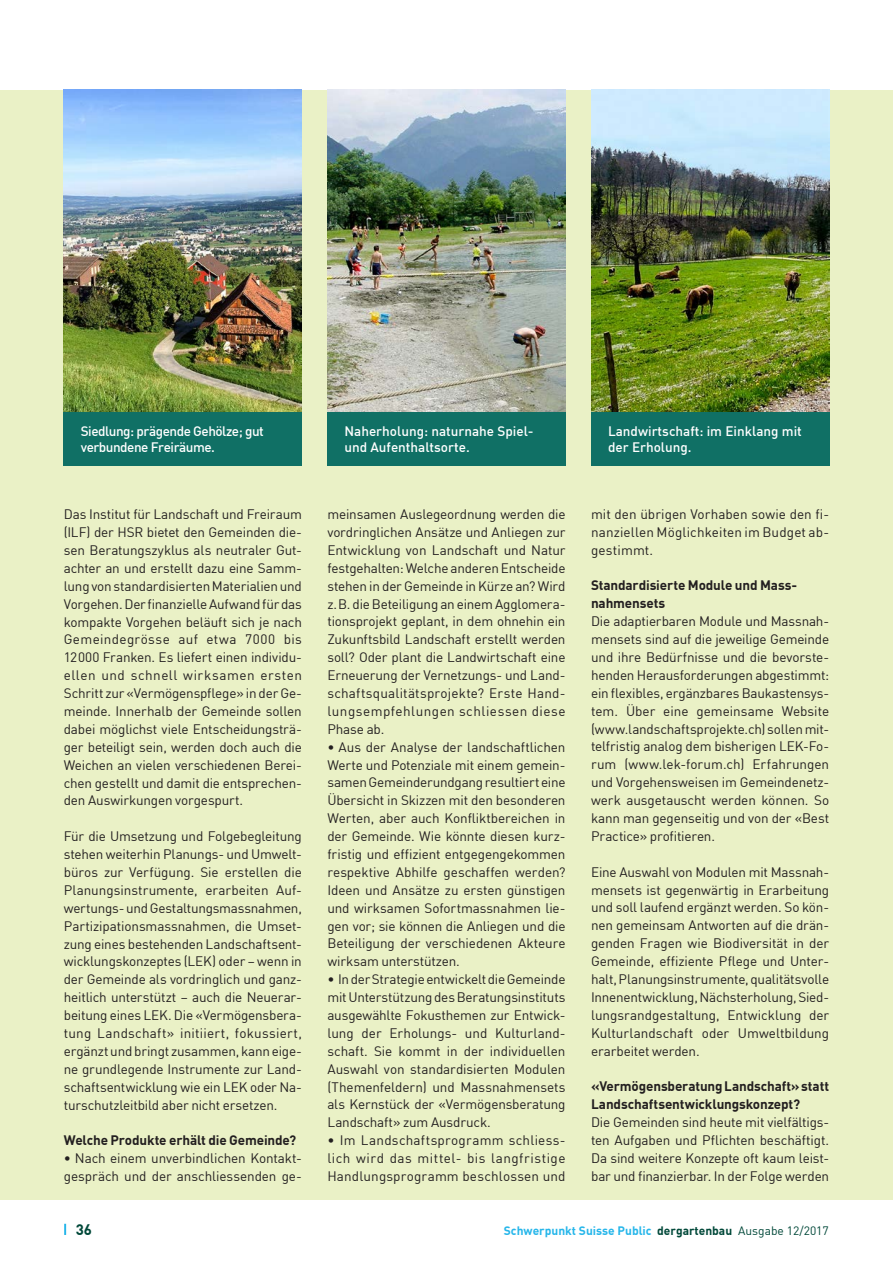
<style>
.page{position:relative;width:893px;height:1263px;background:#fff}
.page>*{position:absolute;margin:0;border:0;box-sizing:border-box;transform-origin:0 0}
.t1{font:700 15px "DIN Offc Pro";color:#004839}
.t2{font:13.5px/17.9px "DIN Offc Pro";letter-spacing:-.01em;color:#231f20;text-align:justify}
.t3{font:700 13.5px/17.9px "DIN Offc Pro";letter-spacing:-.01em;color:#231f20}
.t4{font:500 13.5px/16.5px "DIN Offc Pro";color:#fff}
.t5{font:500 13.5px/16.5px "DIN Offc Pro";letter-spacing:-.035em;color:#fff}
.t6{font:700 12px "DIN Offc Pro";color:#26b6ea}
.s1{color:#004839}
.s2{font-weight:400;color:#004839}
</style>
<div class="page">
<svg style="left:64px;top:1224px;width:2px;height:11px"></svg>
<div style="left:0;top:90px;width:893px;height:1109px;background:#eaf1c6"></div>
<div style="left:327px;top:412px;width:239px;height:53px;background:#107065"></div>
<div style="left:591px;top:412px;width:238px;height:53px;background:#107065"></div>
<img style="left:327px;top:90px;width:239px;height:322px">
<img style="left:591px;top:90px;width:238px;height:322px">
<img style="left:64px;top:90px;width:238px;height:322px">
<div style="left:64px;top:412px;width:238px;height:53px;background:#107065"></div>
<p class="t5" style="left:81px;top:421px;width:185px">Siedlung: prägende Gehölze; gut verbundene Freiräume.</p>
<p class="t2" style="left:64px;top:504px;width:240px">Das Institut für Landschaft und Freiraum (ILF) der HSR bietet den Gemeinden die&shy;sen Beratungszyklus als neutraler Gut&shy;achter an und erstellt dazu eine Samm&shy;lung von standardisierten Materialien und Vorgehen. Der finanzielle Aufwand für das kompakte Vorgehen beläuft sich je nach Gemeindegrösse auf etwa 7000 bis 12000 Franken. Es liefert einen individu&shy;ellen und schnell wirksamen ersten Schritt zur «Vermögenspflege» in der Ge&shy;meinde. Innerhalb der Gemeinde sollen dabei möglichst viele Entscheidungsträ&shy;ger beteiligt sein, werden doch auch die Weichen an vielen verschiedenen Berei&shy;chen gestellt und damit die entsprechen&shy;den Auswirkungen vorgespurt.</p>
<p class="t2" style="left:64px;top:826px;width:240px">Für die Umsetzung und Folgebegleitung stehen weiterhin Planungs- und Umwelt&shy;büros zur Verfügung. Sie erstellen die Planungsinstrumente, erarbeiten Auf&shy;wertungs- und Gestaltungsmassnahmen, Partizipationsmassnahmen, die Umset&shy;zung eines bestehenden Landschaftsent&shy;wicklungskonzeptes (LEK) oder – wenn in der Gemeinde als vordringlich und ganz&shy;heitlich unterstützt – auch die Neuerar&shy;beitung eines LEK. Die «Vermögensbera&shy;tung Landschaft» initiiert, fokussiert, ergänzt und bringt zusammen, kann eige&shy;ne grundlegende Instrumente zur Land&shy;schaftsentwicklung wie ein LEK oder Na&shy;turschutzleitbild aber nicht ersetzen.</p>
<p class="t3" style="left:64px;top:1130px;width:234px">Welche Produkte erhält die Gemeinde?</p>
<p class="t2" style="left:64px;top:1148px;width:240px">• Nach einem unverbindlichen Kontakt&shy;gespräch und der anschliessenden ge-</p>
<p class="t4" style="left:344px;top:421px;width:191px">Naherholung: naturnahe Spiel&shy;und Aufenthaltsorte.</p>
<p class="t4" style="left:608px;top:421px;width:195px">Landwirtschaft: im Einklang mit der Erholung.</p>
<p class="t2" style="left:327px;top:504px;width:240px">meinsamen Auslegeordnung werden die vordringlichen Ansätze und Anliegen zur Entwicklung von Landschaft und Natur festgehalten: Welche anderen Entscheide stehen in der Gemeinde in Kürze an? Wird z.B. die Beteiligung an einem Agglomera&shy;tionsprojekt geplant, in dem ohnehin ein Zukunftsbild Landschaft erstellt werden soll? Oder plant die Landwirtschaft eine Erneuerung der Vernetzungs- und Land&shy;schaftsqualitätsprojekte? Erste Hand&shy;lungsempfehlungen schliessen diese Phase ab.</p>
<p class="t2" style="left:327px;top:736px;width:240px">• Aus der Analyse der landschaftlichen Werte und Potenziale mit einem gemein&shy;samen Gemeinderundgang resultiert eine Übersicht in Skizzen mit den besonderen Werten, aber auch Konfliktbereichen in der Gemeinde. Wie könnte diesen kurz&shy;fristig und effizient entgegengekommen respektive Abhilfe geschaffen werden?<br>Ideen und Ansätze zu ersten günstigen und wirksamen Sofortmassnahmen lie&shy;gen vor; sie können die Anliegen und die Beteiligung der verschiedenen Akteure wirksam unterstützen.</p>
<p class="t2" style="left:327px;top:969px;width:240px">• In der Strategie entwickelt die Gemeinde mit Unterstützung des Beratungsinstituts ausgewählte Fokusthemen zur Entwick&shy;lung der Erholungs- und Kulturland&shy;schaft. Sie kommt in der individuellen Auswahl von standardisierten Modulen (Themenfeldern) und Massnahmensets als Kernstück der «Vermögensberatung Landschaft» zum Ausdruck.</p>
<p class="t2" style="left:327px;top:1130px;width:240px">• Im Landschaftsprogramm schliess&shy;lich wird das mittel- bis langfristige Handlungsprogramm beschlossen und</p>
<p class="t2" style="left:591px;top:504px;width:240px">mit den übrigen Vorhaben sowie den fi&shy;nanziellen Möglichkeiten im Budget ab&shy;gestimmt.</p>
<p class="t3" style="left:591px;top:575px;width:208px">Standardisierte Module und Mass&shy;nahmensets</p>
<p class="t2" style="left:591px;top:611px;width:240px">Die adaptierbaren Module und Massnah&shy;mensets sind auf die jeweilige Gemeinde und ihre Bedürfnisse und die bevorste&shy;henden Herausforderungen abgestimmt: ein flexibles, ergänzbares Baukastensys&shy;tem. Über eine gemeinsame Website (www.landschaftsprojekte.ch) sollen mit&shy;telfristig analog dem bisherigen LEK-Fo&shy;rum (www.lek-forum.ch) Erfahrungen und Vorgehensweisen im Gemeindenetz&shy;werk ausgetauscht werden können. So kann man gegenseitig und von der «Best Practice» profitieren.</p>
<p class="t2" style="left:591px;top:861px;width:240px">Eine Auswahl von Modulen mit Massnah&shy;mensets ist gegenwärtig in Erarbeitung und soll laufend ergänzt werden. So kön&shy;nen gemeinsam Antworten auf die drän&shy;genden Fragen wie Biodiversität in der Gemeinde, effiziente Pflege und Unter&shy;halt, Planungsinstrumente, qualitätsvolle Innenentwicklung, Nächsterholung, Sied&shy;lungsrandgestaltung, Entwicklung der Kulturlandschaft oder Umweltbildung erarbeitet werden.</p>
<p class="t3" style="left:591px;top:1076px;width:240px">«Vermögensberatung Landschaft» statt<br>Landschaftsentwicklungskonzept?</p>
<p class="t2" style="left:591px;top:1112px;width:240px">Die Gemeinden sind heute mit vielfältigs&shy;ten Aufgaben und Pflichten beschäftigt.<br>Da sind weitere Konzepte oft kaum leist&shy;bar und finanzierbar. In der Folge werden</p>
<p class="t1" style="left:76px;top:1217px;width:18px">36</p>
<p class="t6" style="left:504px;top:1220px;width:326px">Schwerpunkt Suisse Public <span class="s1">dergartenbau</span> <span class="s2">Ausgabe 12/2017</span></p>
</div>
